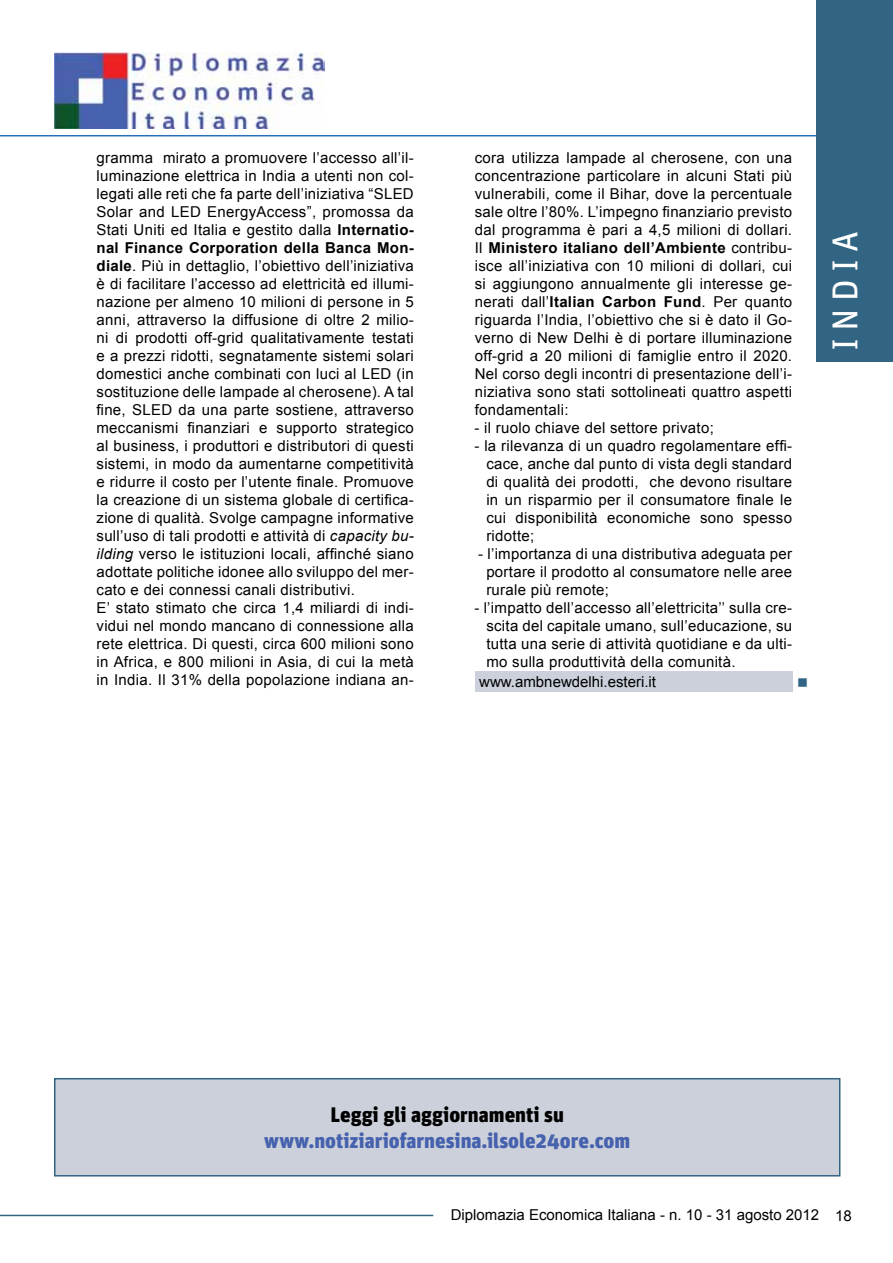
<style>
.page{position:relative;width:893px;height:1263px;background:#fff}
.page>*{position:absolute;margin:0;border:0;box-sizing:border-box;transform-origin:0 0}
.t1{font:36px "Unit";letter-spacing:.2em;color:#fff}
.t2{font:900 21px "Unit";color:#4661ad}
.t3{font:900 21px "Unit";color:#000}
.t4{font:15px/18px "Arial";letter-spacing:.02em;color:#000;text-align:justify}
.t5{font:15px "Arial";color:#000}
.s1{font-weight:700}
.s2{font-style:italic}
</style>
<div class="page">
<hr style="left:0;top:135px;width:893px;height:1px;background:#2570b8">
<img style="left:54px;top:53px;width:271px;height:76px">
<div style="left:816px;top:0;width:77px;height:361px;background:#326584"></div>
<hr style="left:0;top:1215px;width:433px;height:1px;background:#326584">
<div style="left:475px;top:671px;width:317px;height:21px;background:#cbd0da"></div>
<div style="left:55px;top:1079px;width:785px;height:97px;background:#cbd0da"></div>
<div style="left:54px;top:1078px;width:786px;height:98px;border:2px solid #326584"></div>
<p class="t4" style="left:97px;top:149px;width:319px;text-align:left">gramma mirato a promuovere l’accesso all’il&shy;luminazione elettrica in India a utenti non col&shy;legati alle reti che fa parte dell’iniziativa “SLED Solar and LED EnergyAccess”, promossa da Stati Uniti ed Italia e gestito dalla <span class="s1">Internatio&shy;nal Finance Corporation della Banca Mon&shy;diale</span>. Più in dettaglio, l’obiettivo dell’iniziativa è di facilitare l’accesso ad elettricità ed illumi&shy;nazione per almeno 10 milioni di persone in 5 anni, attraverso la diffusione di oltre 2 milio&shy;ni di prodotti off-grid qualitativamente testati e a prezzi ridotti, segnatamente sistemi solari domestici anche combinati con luci al LED (in sostituzione delle lampade al cherosene). A tal fine, SLED da una parte sostiene, attraverso meccanismi finanziari e supporto strategico al business, i produttori e distributori di questi sistemi, in modo da aumentarne competitività e ridurre il costo per l’utente finale. Promuove la creazione di un sistema globale di certifica&shy;zione di qualità. Svolge campagne informative sull’uso di tali prodotti e attività di <span class="s2">capacity bu&shy;ilding</span> verso le istituzioni locali, affinché siano adottate politiche idonee allo sviluppo del mer&shy;cato e dei connessi canali distributivi.<br>E’ stato stimato che circa 1,4 miliardi di indi&shy;vidui nel mondo mancano di connessione alla rete elettrica. Di questi, circa 600 milioni sono in Africa, e 800 milioni in Asia, di cui la metà in India. Il 31% della popolazione indiana an-</p>
<p class="t4" style="left:475px;top:149px;width:319px">cora utilizza lampade al cherosene, con una concentrazione particolare in alcuni Stati più vulnerabili, come il Bihar, dove la percentuale sale oltre l’80%. L’impegno finanziario previsto dal programma è pari a 4,5 milioni di dollari.<br>Il <span class="s1">Ministero italiano dell’Ambiente</span> contribu&shy;isce all’iniziativa con 10 milioni di dollari, cui si aggiungono annualmente gli interesse ge&shy;nerati dall’<span class="s1">Italian Carbon Fund</span>. Per quanto riguarda l’India, l’obiettivo che si è dato il Go&shy;verno di New Delhi è di portare illuminazione off-grid a 20 milioni di famiglie entro il 2020.<br>Nel corso degli incontri di presentazione dell’i&shy;niziativa sono stati sottolineati quattro aspetti fondamentali:</p>
<p class="t4" style="left:474px;top:419px;width:241px">- il ruolo chiave del settore privato;</p>
<p class="t4" style="left:486px;top:437px;width:307px;text-indent:-12px">- la rilevanza di un quadro regolamentare effi&shy;cace, anche dal punto di vista degli standard di qualità dei prodotti, che devono risultare in un risparmio per il consumatore finale le cui disponibilità economiche sono spesso ridotte;</p>
<p class="t4" style="left:486px;top:545px;width:307px;text-indent:-8px">- l’importanza di una distributiva adeguata per portare il prodotto al consumatore nelle aree rurale più remote;</p>
<p class="t4" style="left:486px;top:599px;width:307px;text-indent:-12px">- l’impatto dell’accesso all’elettricita’’ sulla cre&shy;scita del capitale umano, sull’educazione, su tutta una serie di attività quotidiane e da ulti&shy;mo sulla produttività della comunità.</p>
<p class="t5" style="left:479px;top:672px;width:178px">www.ambnewdelhi.esteri.it</p>
<h1 class="t1" style="left:824px;top:351px;width:121px;rotate:-90deg">INDIA</h1>
<h2 class="t3" style="left:330px;top:1102px;width:235px">Leggi gli aggiornamenti su</h2>
<h2 class="t2" style="left:264px;top:1127px;width:368px">www.notiziariofarnesina.ilsole24ore.com</h2>
<p class="t5" style="left:451px;top:1204px;width:403px">Diplomazia Economica Italiana - n. 10 - 31 agosto 2012 18</p>
</div>
